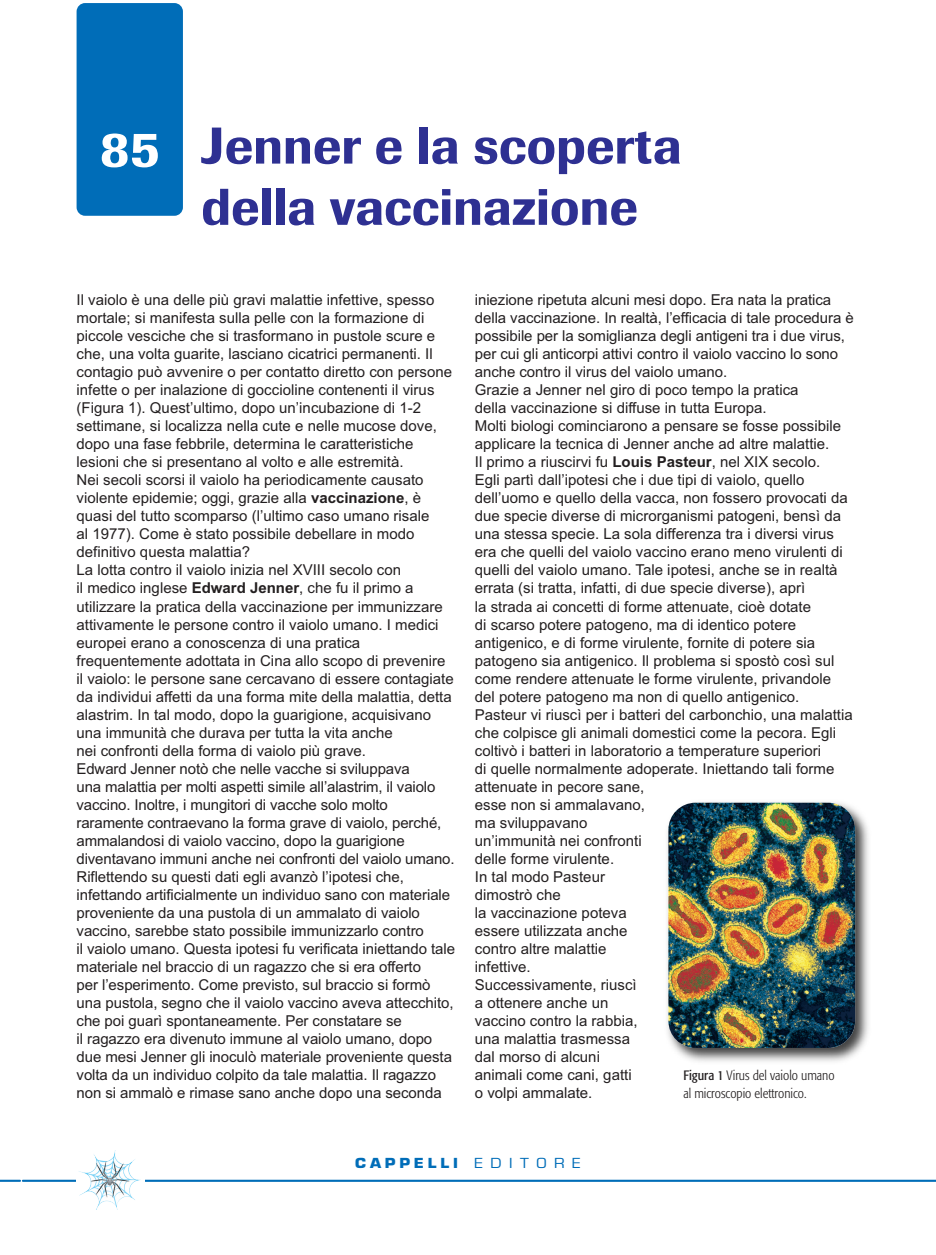
<style>
.page{position:relative;width:936px;height:1255px;background:#fff}
.page>*{position:absolute;margin:0;border:0;box-sizing:border-box;transform-origin:0 0}
.t1{font:500 51px/61.2px "Imago";color:#2e3092}
.t2{font:15px/18px "Arial";color:#231f20}
.t3{font:300 condensed 13.5px/18px "Formata";color:#231f20}
.t4{font:700 13.5px "Eurostile";letter-spacing:.25em;color:#006db8;scale:1.12 1}
.s1{color:#fff}
.s2{font-weight:700}
.s3{font-weight:400}
</style>
<div class="page">
<div style="left:77px;top:3px;width:106px;height:213px;background:#006db8;border-radius:9px"></div>
<img style="left:79px;top:1150px;width:57px;height:58px">
<svg style="left:0;top:1179px;width:935px;height:2px;background:#64a5d2"></svg>
<img style="left:667px;top:802px;width:202px;height:260px">
<img style="left:668px;top:802px;width:187px;height:245px;border-radius:27px">
<h1 class="t1" style="left:201px;top:120px;width:482px;text-indent:-101px"><span class="s1">85</span> Jenner e la scoperta della vaccinazione</h1>
<p class="t2" style="left:77px;top:291px;width:380px">Il vaiolo è una delle più gravi malattie infettive, spesso mortale; si manifesta sulla pelle con la formazione di piccole vesciche che si trasformano in pustole scure e che, una volta guarite, lasciano cicatrici permanenti. Il contagio può avvenire o per contatto diretto con persone infette o per inalazione di goccioline contenenti il virus (Figura 1). Quest’ultimo, dopo un’incubazione di 1-2 settimane, si localizza nella cute e nelle mucose dove, dopo una fase febbrile, determina le caratteristiche lesioni che si presentano al volto e alle estremità.<br>Nei secoli scorsi il vaiolo ha periodicamente causato violente epidemie; oggi, grazie alla <span class="s2">vaccinazione</span>, è quasi del tutto scomparso (l’ultimo caso umano risale<br>al 1977). Come è stato possibile debellare in modo definitivo questa malattia?<br>La lotta contro il vaiolo inizia nel XVIII secolo con<br>il medico inglese <span class="s2">edward Jenner</span>, che fu il primo a utilizzare la pratica della vaccinazione per immunizzare attivamente le persone contro il vaiolo umano. I medici europei erano a conoscenza di una pratica frequentemente adottata in Cina allo scopo di prevenire il vaiolo: le persone sane cercavano di essere contagiate da individui affetti da una forma mite della malattia, detta alastrim. In tal modo, dopo la guarigione, acquisivano una immunità che durava per tutta la vita anche<br>nei confronti della forma di vaiolo più grave.<br>Edward Jenner notò che nelle vacche si sviluppava<br>una malattia per molti aspetti simile all’alastrim, il vaiolo vaccino. Inoltre, i mungitori di vacche solo molto raramente contraevano la forma grave di vaiolo, perché, ammalandosi di vaiolo vaccino, dopo la guarigione diventavano immuni anche nei confronti del vaiolo umano.<br>Riflettendo su questi dati egli avanzò l’ipotesi che, infettando artificialmente un individuo sano con materiale proveniente da una pustola di un ammalato di vaiolo vaccino, sarebbe stato possibile immunizzarlo contro<br>il vaiolo umano. Questa ipotesi fu verificata iniettando tale materiale nel braccio di un ragazzo che si era offerto<br>per l’esperimento. Come previsto, sul braccio si formò una pustola, segno che il vaiolo vaccino aveva attecchito, che poi guarì spontaneamente. Per constatare se<br>il ragazzo era divenuto immune al vaiolo umano, dopo due mesi Jenner gli inoculò materiale proveniente questa volta da un individuo colpito da tale malattia. Il ragazzo non si ammalò e rimase sano anche dopo una seconda</p>
<p class="t2" style="left:475px;top:291px;width:380px">iniezione ripetuta alcuni mesi dopo. Era nata la pratica della vaccinazione. In realtà, l’efficacia di tale procedura è possibile per la somiglianza degli antigeni tra i due virus, per cui gli anticorpi attivi contro il vaiolo vaccino lo sono anche contro il virus del vaiolo umano.<br>Grazie a Jenner nel giro di poco tempo la pratica<br>della vaccinazione si diffuse in tutta Europa.<br>Molti biologi cominciarono a pensare se fosse possibile applicare la tecnica di Jenner anche ad altre malattie.<br>Il primo a riuscirvi fu <span class="s2">Louis pasteur</span>, nel XIX secolo.<br>Egli partì dall’ipotesi che i due tipi di vaiolo, quello dell’uomo e quello della vacca, non fossero provocati da due specie diverse di microrganismi patogeni, bensì da una stessa specie. La sola differenza tra i diversi virus era che quelli del vaiolo vaccino erano meno virulenti di quelli del vaiolo umano. Tale ipotesi, anche se in realtà errata (si tratta, infatti, di due specie diverse), aprì<br>la strada ai concetti di forme attenuate, cioè dotate<br>di scarso potere patogeno, ma di identico potere antigenico, e di forme virulente, fornite di potere sia patogeno sia antigenico. Il problema si spostò così sul come rendere attenuate le forme virulente, privandole del potere patogeno ma non di quello antigenico.<br>Pasteur vi riuscì per i batteri del carbonchio, una malattia che colpisce gli animali domestici come la pecora. Egli coltivò i batteri in laboratorio a temperature superiori<br>di quelle normalmente adoperate. Iniettando tali forme attenuate in pecore sane,<br>esse non si ammalavano,<br>ma sviluppavano<br>un’immunità nei confronti<br>delle forme virulente.<br>In tal modo Pasteur<br>dimostrò che<br>la vaccinazione poteva<br>essere utilizzata anche<br>contro altre malattie<br>infettive.<br>Successivamente, riuscì<br>a ottenere anche un<br>vaccino contro la rabbia,<br>una malattia trasmessa<br>dal morso di alcuni<br>animali come cani, gatti<br>o volpi ammalate.</p>
<p class="t3" style="left:683px;top:1067px;width:153px"><span class="s3">Figura 1</span> Virus del vaiolo umano al microscopio elettronico.</p>
<p class="t4" style="left:355px;top:1157px;width:203px">CAPPELLI <span class="s3">E D I T O R E</span></p>
</div>
